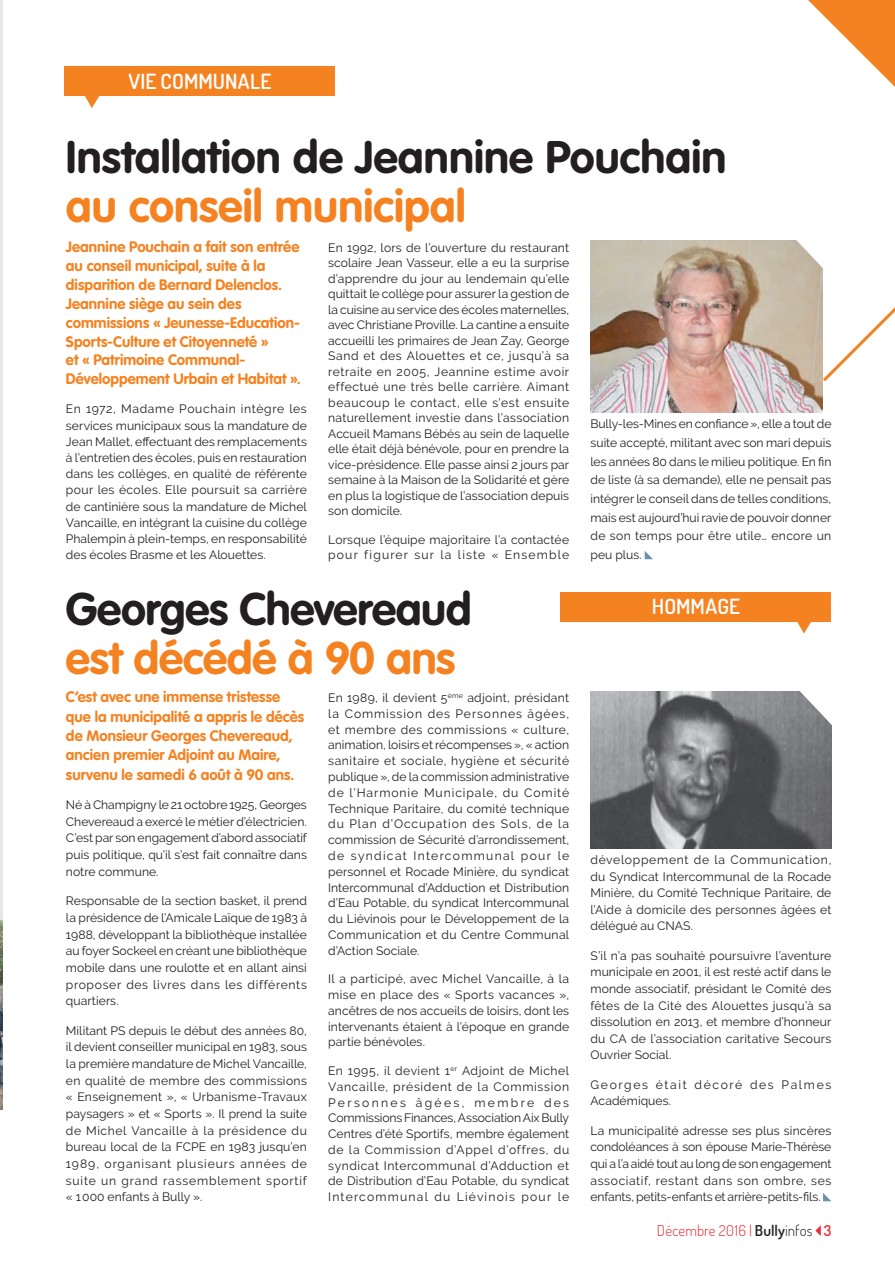
<style>
.page{position:relative;width:895px;height:1263px;background:#fff}
.page>*{position:absolute;margin:0;border:0;box-sizing:border-box;transform-origin:0 0}
.t1{font:700 45px "VAG Rounded Std";color:#231f20}
.t2{font:700 45px "VAG Rounded Std";color:#f58220}
.t3{font:600 21px "Dosis";color:#fff}
.t4{font:700 15px/18.9px "VAG Rounded Std";color:#f58220}
.t5{font:300 15px "Dosis";letter-spacing:.005em;color:#ee2d34}
.t6{font:12.15px/16.6px "Raleway";letter-spacing:.01em;color:#231f20;text-align:justify}
.t7{font:12.15px/16.6px "Raleway";letter-spacing:.13em;color:#231f20}
.s1{font-weight:600;color:#231f20}
.s2{color:#231f20}
.s3{font-weight:600}
</style>
<div class="page">
<hr style="left:0;top:0;width:2px;height:1110px;background:#e6e7e9">
<div style="left:65px;top:66px;width:270px;height:30px;background:#f58220"></div>
<svg style="left:85px;top:96px;width:15px;height:12px"></svg>
<div style="left:561px;top:592px;width:270px;height:29px;background:#f58220"></div>
<svg style="left:796px;top:621px;width:16px;height:13px"></svg>
<svg style="left:645px;top:551px;width:8px;height:8px"></svg>
<svg style="left:823px;top:1193px;width:8px;height:8px"></svg>
<img style="left:590px;top:240px;width:233px;height:173px">
<img style="left:590px;top:692px;width:241px;height:156px">
<svg style="left:797px;top:691px;width:35px;height:39px"></svg>
<img style="left:0;top:920px;width:2px;height:190px">
<svg style="left:815px;top:1225px;width:6px;height:11px"></svg>
<svg style="left:789px;top:0;width:106px;height:384px"></svg>
<h2 class="t3" style="left:128px;top:67px;width:145px">VIE COMMUNALE</h2>
<h1 class="t1" style="left:66px;top:131px;width:662px">Installation de Jeannine Pouchain</h1>
<h1 class="t2" style="left:66px;top:180px;width:401px">au conseil municipal</h1>
<p class="t4" style="left:66px;top:238px;width:236px">Jeannine Pouchain a fait son entrée au conseil municipal, suite à la disparition de Bernard Delenclos.<br>Jeannine siège au sein des commissions « Jeunesse-Education-<br>Sports-Culture et Citoyenneté »<br>et « Patrimoine Communal-<br>Développement Urbain et Habitat ».</p>
<p class="t6" style="left:66px;top:401px;width:242px;line-height:16.2px">En 1972, Madame Pouchain intègre les services municipaux sous la mandature de Jean Mallet, effectuant des remplacements à l’entretien des écoles, puis en restauration dans les collèges, en qualité de référente pour les écoles. Elle poursuit sa carrière de cantinière sous la mandature de Michel Vancaille, en intégrant la cuisine du collège Phalempin à plein-temps, en responsabilité des écoles Brasme et les Alouettes.</p>
<p class="t6" style="left:328px;top:240px;width:242px;line-height:15.5px">En 1992, lors de l’ouverture du restaurant scolaire Jean Vasseur, elle a eu la surprise d’apprendre du jour au lendemain qu’elle quittait le collège pour assurer la gestion de la cuisine au service des écoles maternelles, avec Christiane Proville. La cantine a ensuite accueilli les primaires de Jean Zay, George Sand et des Alouettes et ce, jusqu’à sa retraite en 2005, Jeannine estime avoir effectué une très belle carrière. Aimant beaucoup le contact, elle s’est ensuite naturellement investie dans l’association Accueil Mamans Bébés au sein de laquelle elle était déjà bénévole, pour en prendre la vice-présidence. Elle passe ainsi 2 jours par semaine à la Maison de la Solidarité et gère en plus la logistique de l’association depuis son domicile.</p>
<p class="t6" style="left:328px;top:532px;width:242px;line-height:15.5px">Lorsque l’équipe majoritaire l’a contactée pour figurer sur la liste « Ensemble</p>
<h1 class="t1" style="left:66px;top:582px;width:407px">Georges Chevereaud</h1>
<h1 class="t2" style="left:66px;top:632px;width:391px">est décédé à 90 ans</h1>
<p class="t4" style="left:66px;top:688px;width:240px;line-height:19.4px">C’est avec une immense tristesse que la municipalité a appris le décès de Monsieur Georges Chevereaud, ancien premier Adjoint au Maire, survenu le samedi 6 août à 90 ans.</p>
<p class="t6" style="left:66px;top:796px;width:242px">Né à Champigny le 21 octobre 1925, Georges Chevereaud a exercé le métier d’électricien.<br>C’est par son engagement d’abord associatif puis politique, qu’il s’est fait connaître dans notre commune.</p>
<p class="t6" style="left:66px;top:893px;width:242px">Responsable de la section basket, il prend la présidence de l’Amicale Laïque de 1983 à 1988, développant la bibliothèque installée au foyer Sockeel en créant une bibliothèque mobile dans une roulotte et en allant ainsi proposer des livres dans les différents quartiers.</p>
<p class="t6" style="left:66px;top:1022px;width:242px">Militant PS depuis le début des années 80, il devient conseiller municipal en 1983, sous la première mandature de Michel Vancaille, en qualité de membre des commissions « Enseignement », « Urbanisme-Travaux paysagers » et « Sports ». Il prend la suite de Michel Vancaille à la présidence du bureau local de la FCPE en 1983 jusqu’en 1989, organisant plusieurs années de suite un grand rassemblement sportif « 1000 enfants à Bully ».</p>
<p class="t6" style="left:328px;top:690px;width:242px;line-height:15.8px">En 1989, il devient 5<sup>ème</sup> adjoint, présidant la Commission des Personnes âgées, et membre des commissions « culture, animation, loisirs et récompenses », « action sanitaire et sociale, hygiène et sécurité publique », de la commission administrative de l’Harmonie Municipale, du Comité Technique Paritaire, du comité technique du Plan d’Occupation des Sols, de la commission de Sécurité d’arrondissement, de syndicat Intercommunal pour le personnel et Rocade Minière, du syndicat Intercommunal d’Adduction et Distribution d’Eau Potable, du syndicat Intercommunal du Liévinois pour le Développement de la Communication et du Centre Communal d’Action Sociale.</p>
<p class="t6" style="left:328px;top:971px;width:242px;line-height:15.8px">Il a participé, avec Michel Vancaille, à la mise en place des « Sports vacances », ancêtres de nos accueils de loisirs, dont les intervenants étaient à l’époque en grande partie bénévoles.</p>
<p class="t6" style="left:328px;top:1063px;width:242px;line-height:15.8px">En 1995, il devient 1<sup>er</sup> Adjoint de Michel Vancaille, président de la Commission Personnes âgées, membre des Commissions Finances, Association Aix Bully Centres d’été Sportifs, membre également de la Commission d’Appel d’offres, du syndicat Intercommunal d’Adduction et de Distribution d’Eau Potable, du syndicat Intercommunal du Liévinois pour le</p>
<p class="t6" style="left:590px;top:414px;width:242px;line-height:18.8px">Bully-les-Mines en confiance », elle a tout de suite accepté, militant avec son mari depuis les années 80 dans le milieu politique. En fin de liste (à sa demande), elle ne pensait pas intégrer le conseil dans de telles conditions, mais est aujourd’hui ravie de pouvoir donner de son temps pour être utile… encore un peu plus.</p>
<h2 class="t3" style="left:652px;top:593px;width:90px">HOMMAgE</h2>
<p class="t6" style="left:590px;top:851px;width:242px">développement de la Communication, du Syndicat Intercommunal de la Rocade Minière, du Comité Technique Paritaire, de l’Aide à domicile des personnes âgées et délégué au CNAS.</p>
<p class="t6" style="left:590px;top:947px;width:242px">S’il n’a pas souhaité poursuivre l’aventure municipale en 2001, il est resté actif dans le monde associatif, présidant le Comité des fêtes de la Cité des Alouettes jusqu’à sa dissolution en 2013, et membre d’honneur du CA de l’association caritative Secours Ouvrier Social.</p>
<p class="t7" style="left:590px;top:1076px;width:242px">Georges était décoré des Palmes<br>Académiques.</p>
<p class="t6" style="left:590px;top:1122px;width:242px">La municipalité adresse ses plus sincères condoléances à son épouse Marie-Thérèse qui a l’a aidé tout au long de son engagement associatif, restant dans son ombre, ses enfants, petits-enfants et arrière-petits-fils.</p>
<p class="t5" style="left:657px;top:1221px;width:176px">Décembre 2016 | <span class="s1">Bully</span><span class="s2">infos</span> <span class="s3">3</span></p>
</div>
